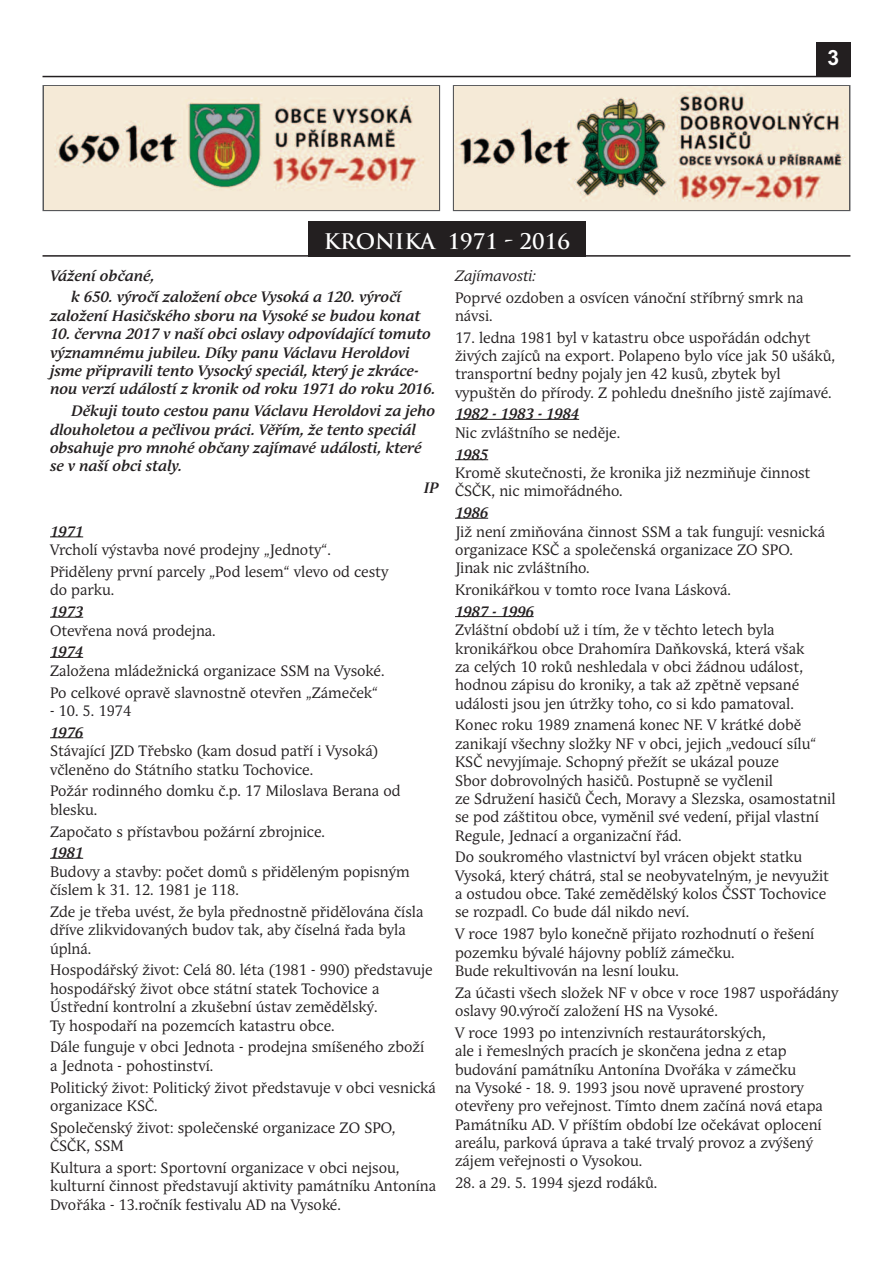
<style>
.page{position:relative;width:893px;height:1263px;background:#fff}
.page>*{position:absolute;margin:0;border:0;box-sizing:border-box;transform-origin:0 0}
.t1{font:700 21px "Trajan Pro";color:#fff}
.t2{font:700 21px "Arial";color:#fff}
.t3{font:15px/18.3px "Andulka Book Pro";color:#231f20}
.t4{font:italic 700 15px/18.5px "Andulka Book Pro";color:#231f20}
.t5{font:italic 15px "Andulka Book Pro";color:#231f20}
</style>
<div class="page">
<hr style="left:43px;top:76px;width:807px;height:1px;background:#231f20">
<div style="left:816px;top:43px;width:34px;height:34px;background:#231f20"></div>
<div style="left:43px;top:85px;width:397px;height:126px;border:2px solid #57585a"></div>
<img style="left:44px;top:87px;width:395px;height:123px">
<div style="left:453px;top:85px;width:397px;height:126px;border:2px solid #57585a"></div>
<img style="left:454px;top:87px;width:395px;height:123px">
<hr style="left:50px;top:537px;width:33px;height:1px;background:#231f20">
<hr style="left:50px;top:617px;width:33px;height:1px;background:#231f20">
<hr style="left:50px;top:657px;width:33px;height:1px;background:#231f20">
<hr style="left:50px;top:737px;width:33px;height:1px;background:#231f20">
<hr style="left:50px;top:858px;width:33px;height:1px;background:#231f20">
<hr style="left:455px;top:419px;width:124px;height:1px;background:#231f20">
<hr style="left:455px;top:459px;width:33px;height:1px;background:#231f20">
<hr style="left:455px;top:518px;width:33px;height:1px;background:#231f20">
<hr style="left:455px;top:616px;width:79px;height:1px;background:#231f20">
<hr style="left:43px;top:255px;width:807px;height:2px;background:#231f20">
<div style="left:308px;top:221px;width:278px;height:35px;background:#231f20"></div>
<h1 class="t1" style="left:324px;top:233px;width:248px">KRONIKA 1971 - 2016</h1>
<h1 class="t2" style="left:828px;top:45px;width:13px">3</h1>
<p class="t4" style="left:71px;top:266px;width:331px;line-height:21.8px;text-indent:-21px">Vážení občané,<br>k 650. výročí založení obce Vysoká a 120. výročí</p>
<p class="t4" style="left:50px;top:308px;width:372px">založení Hasičského sboru na Vysoké se budou konat</p>
<p class="t4" style="left:50px;top:326px;width:387px">10. června 2017 v naší obci oslavy odpovídající tomuto významnému jubileu. Díky panu Václavu Heroldovi jsme připravili tento Vysocký speciál, který je zkráce&shy;nou verzí událostí z kronik od roku 1971 do roku 2016.</p>
<p class="t4" style="left:50px;top:403px;width:387px;text-indent:21px">Děkuji touto cestou panu Václavu Heroldovi za jeho dlouholetou a pečlivou práci. Věřím, že tento speciál obsahuje pro mnohé občany zajímavé události, které se v naší obci staly.</p>
<p class="t4" style="left:424px;top:480px;width:16px">IP</p>
<p class="t4" style="left:50px;top:524px;width:35px">1971</p>
<p class="t3" style="left:50px;top:541px;width:340px;line-height:21.8px">Vrcholí výstavba nové prodejny „Jednoty“.<br>Přiděleny první parcely „Pod lesem“ vlevo od cesty</p>
<p class="t3" style="left:50px;top:583px;width:66px">do parku.</p>
<p class="t4" style="left:50px;top:604px;width:35px">1973</p>
<p class="t3" style="left:50px;top:623px;width:167px">Otevřena nová prodejna.</p>
<p class="t4" style="left:50px;top:645px;width:35px">1974</p>
<p class="t3" style="left:50px;top:661px;width:336px;line-height:21.8px">Založena mládežnická organizace SSM na Vysoké.<br>Po celkové opravě slavnostně otevřen „Zámeček“</p>
<p class="t3" style="left:50px;top:703px;width:83px">- 10. 5. 1974</p>
<p class="t4" style="left:50px;top:725px;width:35px">1976</p>
<p class="t3" style="left:50px;top:743px;width:330px">Stávající JZD Třebsko (kam dosud patří i Vysoká) včleněno do Státního statku Tochovice.</p>
<p class="t3" style="left:50px;top:783px;width:352px">Požár rodinného domku č.p. 17 Miloslava Berana od blesku.</p>
<p class="t3" style="left:50px;top:824px;width:276px">Započato s přístavbou požární zbrojnice.</p>
<p class="t4" style="left:50px;top:845px;width:35px">1981</p>
<p class="t3" style="left:50px;top:864px;width:361px">Budovy a stavby: počet domů s přiděleným popisným číslem k 31. 12. 1981 je 118.</p>
<p class="t3" style="left:50px;top:904px;width:375px">Zde je třeba uvést, že byla přednostně přidělována čísla dříve zlikvidovaných budov tak, aby číselná řada byla úplná.</p>
<p class="t3" style="left:50px;top:962px;width:384px">Hospodářský život: Celá 80. léta (1981 - 990) představuje hospodářský život obce státní statek Tochovice a Ústřední kontrolní a zkušební ústav zemědělský.<br>Ty hospodaří na pozemcích katastru obce.</p>
<p class="t3" style="left:50px;top:1039px;width:376px">Dále funguje v obci Jednota - prodejna smíšeného zboží a Jednota - pohostinství.</p>
<p class="t3" style="left:50px;top:1080px;width:387px">Politický život: Politický život představuje v obci vesnická organizace KSČ.</p>
<p class="t3" style="left:50px;top:1120px;width:347px">Společenský život: společenské organizace ZO SPO,<br>ČSČK, SSM</p>
<p class="t3" style="left:50px;top:1160px;width:388px">Kultura a sport: Sportovní organizace v obci nejsou, kulturní činnost představují aktivity památníku Antonína<br>Dvořáka - 13.ročník festivalu AD na Vysoké.</p>
<p class="t5" style="left:455px;top:270px;width:83px">Zajímavosti:</p>
<p class="t3" style="left:455px;top:290px;width:350px">Poprvé ozdoben a osvícen vánoční stříbrný smrk na návsi.</p>
<p class="t3" style="left:455px;top:330px;width:382px">17. ledna 1981 byl v katastru obce uspořádán odchyt živých zajíců na export. Polapeno bylo více jak 50 ušáků, transportní bedny pojaly jen 42 kusů, zbytek byl vypuštěn do přírody. Z pohledu dnešního jistě zajímavé.</p>
<p class="t4" style="left:455px;top:406px;width:126px">1982 - 1983 - 1984</p>
<p class="t3" style="left:455px;top:425px;width:167px">Nic zvláštního se neděje.</p>
<p class="t4" style="left:455px;top:447px;width:35px">1985</p>
<p class="t3" style="left:455px;top:465px;width:357px">Kromě skutečnosti, že kronika již nezmiňuje činnost<br>ČSČK, nic mimořádného.</p>
<p class="t4" style="left:455px;top:505px;width:35px">1986</p>
<p class="t3" style="left:455px;top:524px;width:372px">Již není zmiňována činnost SSM a tak fungují: vesnická organizace KSČ a společenská organizace ZO SPO.<br>Jinak nic zvláštního.</p>
<p class="t3" style="left:455px;top:582px;width:277px">Kronikářkou v tomto roce Ivana Lásková.</p>
<p class="t4" style="left:455px;top:604px;width:80px">1987 - 1996</p>
<p class="t3" style="left:455px;top:622px;width:351px">Zvláštní období už i tím, že v těchto letech byla kronikářkou obce Drahomíra Daňkovská, která však za celých 10 roků neshledala v obci žádnou událost, hodnou zápisu do kroniky, a tak až zpětně vepsané události jsou jen útržky toho, co si kdo pamatoval.</p>
<p class="t3" style="left:455px;top:718px;width:382px">Konec roku 1989 znamená konec NF. V krátké době zanikají všechny složky NF v obci, jejich „vedoucí sílu“ KSČ nevyjímaje. Schopný přežít se ukázal pouze<br>Sbor dobrovolných hasičů. Postupně se vyčlenil<br>ze Sdružení hasičů Čech, Moravy a Slezska, osamostatnil se pod záštitou obce, vyměnil své vedení, přijal vlastní Regule, Jednací a organizační řád.</p>
<p class="t3" style="left:455px;top:849px;width:376px">Do soukromého vlastnictví byl vrácen objekt statku Vysoká, který chátrá, stal se neobyvatelným, je nevyužit a ostudou obce. Také zemědělský kolos ČSST Tochovice se rozpadl. Co bude dál nikdo neví.</p>
<p class="t3" style="left:455px;top:926px;width:361px">V roce 1987 bylo konečně přijato rozhodnutí o řešení pozemku bývalé hájovny poblíž zámečku.<br>Bude rekultivován na lesní louku.</p>
<p class="t3" style="left:455px;top:985px;width:385px">Za účasti všech složek NF v obce v roce 1987 uspořádány oslavy 90.výročí založení HS na Vysoké.</p>
<p class="t3" style="left:455px;top:1025px;width:369px">V roce 1993 po intenzivních restaurátorských,<br>ale i řemeslných pracích je skončena jedna z etap budování památníku Antonína Dvořáka v zámečku<br>na Vysoké - 18. 9. 1993 jsou nově upravené prostory otevřeny pro veřejnost. Tímto dnem začíná nová etapa Památníku AD. V příštím období lze očekávat oplocení areálu, parková úprava a také trvalý provoz a zvýšený zájem veřejnosti o Vysokou.</p>
<p class="t3" style="left:455px;top:1175px;width:204px">28. a 29. 5. 1994 sjezd rodáků.</p>
</div>
